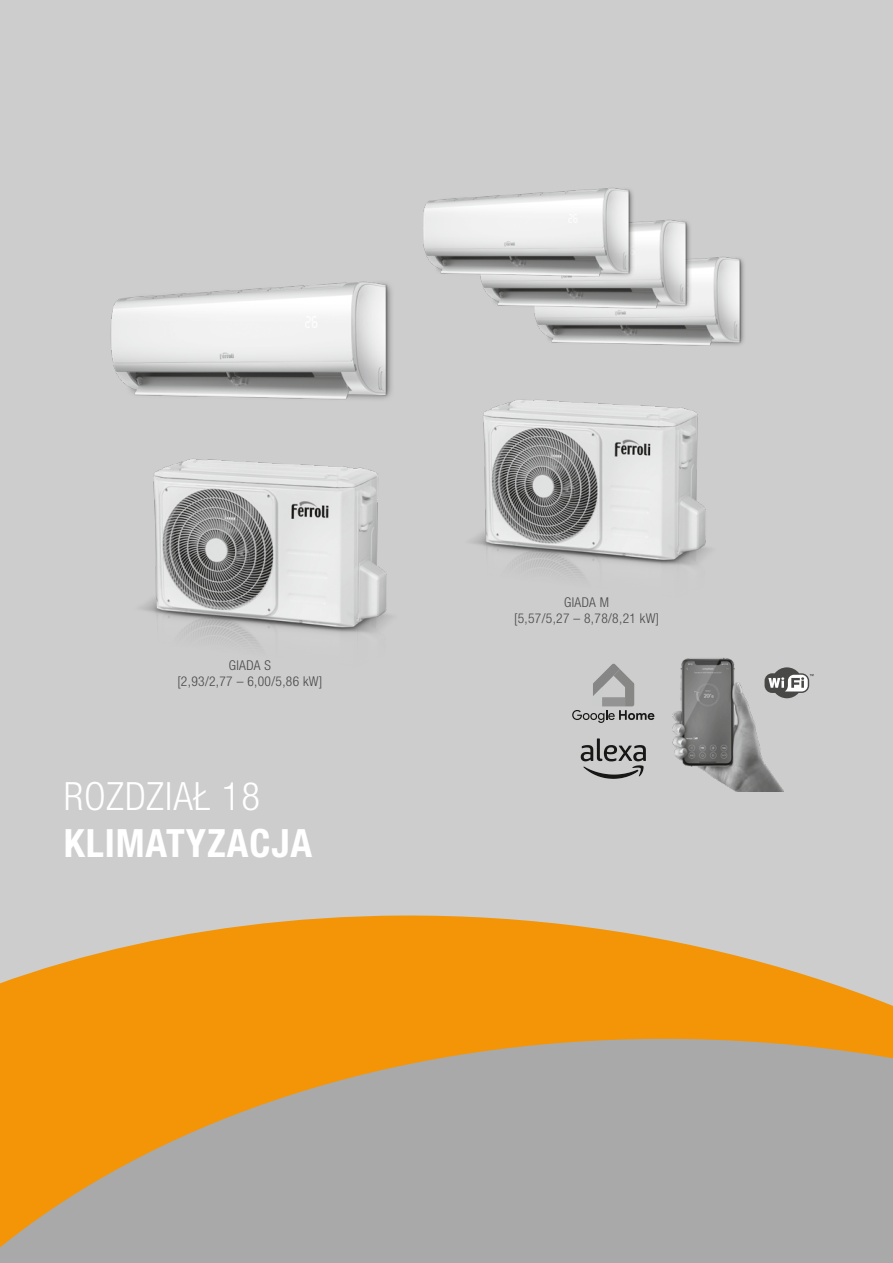
<style>
.page{position:relative;width:893px;height:1263px;background:#cdcdce}
.page>*{position:absolute;margin:0;border:0;box-sizing:border-box;transform-origin:0 0}
.t1{font:700 condensed 39px "Helvetica Neue LTW1 G";letter-spacing:.025em;color:#fff}
.t2{font:300 condensed 39px "Helvetica Neue LTW1 G";letter-spacing:.025em;color:#fff}
.t3{font:300 condensed 13.5px/16.2px "Helvetica Neue LTW1 G";letter-spacing:.025em;color:#484846;text-align:center}
</style>
<div class="page">
<svg style="left:0;top:915px;width:893px;height:348px;background:#caa368"></svg>
<img style="left:541px;top:257px;width:203px;height:89px">
<img style="left:490px;top:220px;width:228px;height:109px">
<img style="left:423px;top:188px;width:238px;height:109px">
<img style="left:471px;top:399px;width:239px;height:176px">
<img style="left:110px;top:260px;width:319px;height:140px">
<img style="left:141px;top:459px;width:250px;height:185px">
<svg style="left:784px;top:667px;width:29px;height:31px"></svg>
<img style="left:672px;top:657px;width:112px;height:134px">
<svg style="left:581px;top:738px;width:65px;height:41px"></svg>
<svg style="left:572px;top:664px;width:82px;height:59px"></svg>
<p class="t3" style="left:177px;top:657px;width:146px">GIADA S<br>[2,93/2,77 – 6,00/5,86 kW]</p>
<h1 class="t2" style="left:64px;top:774px;width:198px">ROZDZIAŁ 18</h1>
<h1 class="t1" style="left:64px;top:820px;width:250px">KLIMATYZACJA</h1>
<p class="t3" style="left:514px;top:594px;width:146px">GIADA M<br>[5,57/5,27 – 8,78/8,21 kW]</p>
</div>
